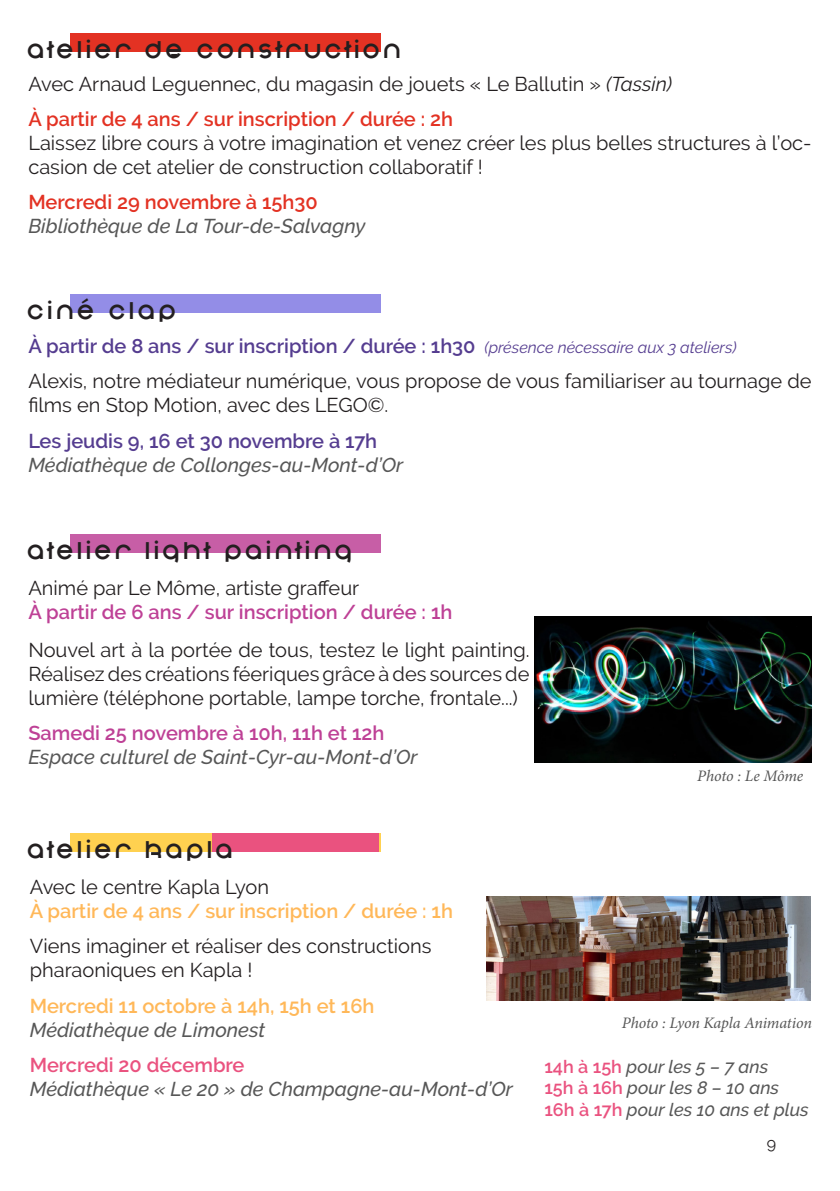
<style>
.page{position:relative;width:840px;height:1191px;background:#fff}
.page>*{position:absolute;margin:0;border:0;box-sizing:border-box;transform-origin:0 0}
.t1{font:700 24px "Nonchalance";color:#231f20}
.t2{font:20px/24px "Raleway";color:#231f20}
.t3{font:italic 500 20px/24px "Raleway";color:#575757}
.t4{font:600 20px "Raleway";color:#553d90}
.t5{font:600 20px "Raleway";color:#ffb859}
.t6{font:600 20px "Raleway";color:#be4196}
.t7{font:600 20px "Raleway";color:#ea527f}
.t8{font:italic 500 18px "Raleway";color:#575757}
.t9{font:italic 16px "Minion Pro";letter-spacing:-.01em;color:#575757}
.t10{font:16px "Raleway";color:#231f20}
.s1{font-style:italic}
.s2{font-weight:600;color:#e33223}
.s3{font-weight:600;font-style:normal;color:#e33223}
.s4{font-weight:400;font-style:italic;font-size:16px}
.s5{font-weight:600;font-style:normal;color:#ea527f}
</style>
<div class="page">
<div style="left:70px;top:833px;width:310px;height:18px;background:#ffd150"></div>
<div style="left:212px;top:833px;width:167px;height:18px;background:#ea527f"></div>
<img style="left:486px;top:896px;width:324px;height:104px">
<div style="left:70px;top:295px;width:310px;height:18px;background:#938de7"></div>
<div style="left:70px;top:534px;width:310px;height:18px;background:#c75ea6"></div>
<img style="left:534px;top:616px;width:277px;height:147px">
<svg style="left:171px;top:54px;width:6px;height:3px"></svg>
<div style="left:70px;top:33px;width:310px;height:19px;background:#e33223"></div>
<svg style="left:151px;top:852px;width:7px;height:3px"></svg>
<p class="t1" style="left:28px;top:37px;width:378px">ATELIER DE CONSTRUCTION</p>
<p class="t2" style="left:28px;top:71px;width:645px">Avec Arnaud Leguennec, du magasin de jouets « Le Ballutin » <span class="s1">(Tassin)</span></p>
<p class="t2" style="left:28px;top:107px;width:784px"><span class="s2">À partir de 4 ans / sur inscription / durée : 2h<br></span>Laissez libre cours à votre imagination et venez créer les plus belles structures à l’oc&shy;casion de cet atelier de construction collaboratif !</p>
<p class="t3" style="left:28px;top:190px;width:338px"><span class="s3">Mercredi 29 novembre à 15h30<br></span>Bibliothèque de La Tour-de-Salvagny</p>
<p class="t1" style="left:28px;top:298px;width:153px">CINÉ CLAP</p>
<p class="t4" style="left:28px;top:334px;width:709px">À partir de 8 ans / sur inscription / durée : 1h30 <span class="s4">(présence nécessaire aux 3 ateliers)</span></p>
<p class="t2" style="left:28px;top:369px;width:784px">Alexis, notre médiateur numérique, vous propose de vous familiariser au tournage de films en Stop Motion, avec des LEGO©.</p>
<p class="t4" style="left:28px;top:429px;width:350px">Les jeudis 9, 16 et 30 novembre à 17h</p>
<p class="t3" style="left:28px;top:453px;width:376px">Médiathèque de Collonges-au-Mont-d’Or</p>
<p class="t1" style="left:28px;top:537px;width:330px">ATELIER LIGHT PAINTING</p>
<p class="t2" style="left:28px;top:576px;width:332px">Animé par Le Môme, artiste graffeur</p>
<p class="t6" style="left:28px;top:601px;width:425px">À partir de 6 ans / sur inscription / durée : 1h</p>
<p class="t2" style="left:28px;top:637px;width:502px;text-align:justify">Nouvel art à la portée de tous, testez le light painting.<br>Réalisez des créations féeriques grâce à des sources de lumière (téléphone portable, lampe torche, frontale...)</p>
<p class="t6" style="left:28px;top:721px;width:357px">Samedi 25 novembre à 10h, 11h et 12h</p>
<p class="t3" style="left:28px;top:745px;width:390px">Espace culturel de Saint-Cyr-au-Mont-d’Or</p>
<p class="t9" style="left:696px;top:765px;width:107px">Photo : Le Môme</p>
<p class="t1" style="left:28px;top:836px;width:211px">ATELIER KAPLA</p>
<p class="t2" style="left:30px;top:875px;width:241px">Avec le centre Kapla Lyon</p>
<p class="t5" style="left:30px;top:899px;width:424px">À partir de 4 ans / sur inscription / durée : 1h</p>
<p class="t2" style="left:30px;top:934px;width:403px">Viens imaginer et réaliser des constructions</p>
<p class="t2" style="left:30px;top:958px;width:224px">pharaoniques en Kapla !</p>
<p class="t5" style="left:30px;top:994px;width:346px">Mercredi 11 octobre à 14h, 15h et 16h</p>
<p class="t3" style="left:30px;top:1017px;width:237px">Médiathèque de Limonest</p>
<p class="t7" style="left:30px;top:1053px;width:216px">Mercredi 20 décembre</p>
<p class="t3" style="left:30px;top:1077px;width:484px">Médiathèque « Le 20 » de Champagne-au-Mont-d’Or</p>
<p class="t9" style="left:621px;top:1012px;width:191px">Photo : Lyon Kapla Animation</p>
<p class="t8" style="left:544px;top:1055px;width:225px"><span class="s5">14h à 15h</span> pour les 5 – 7 ans</p>
<p class="t8" style="left:544px;top:1077px;width:236px"><span class="s5">15h à 16h</span> pour les 8 – 10 ans</p>
<p class="t8" style="left:544px;top:1099px;width:266px"><span class="s5">16h à 17h</span> pour les 10 ans et plus</p>
<p class="t10" style="left:766px;top:1134px;width:11px">9</p>
</div>
